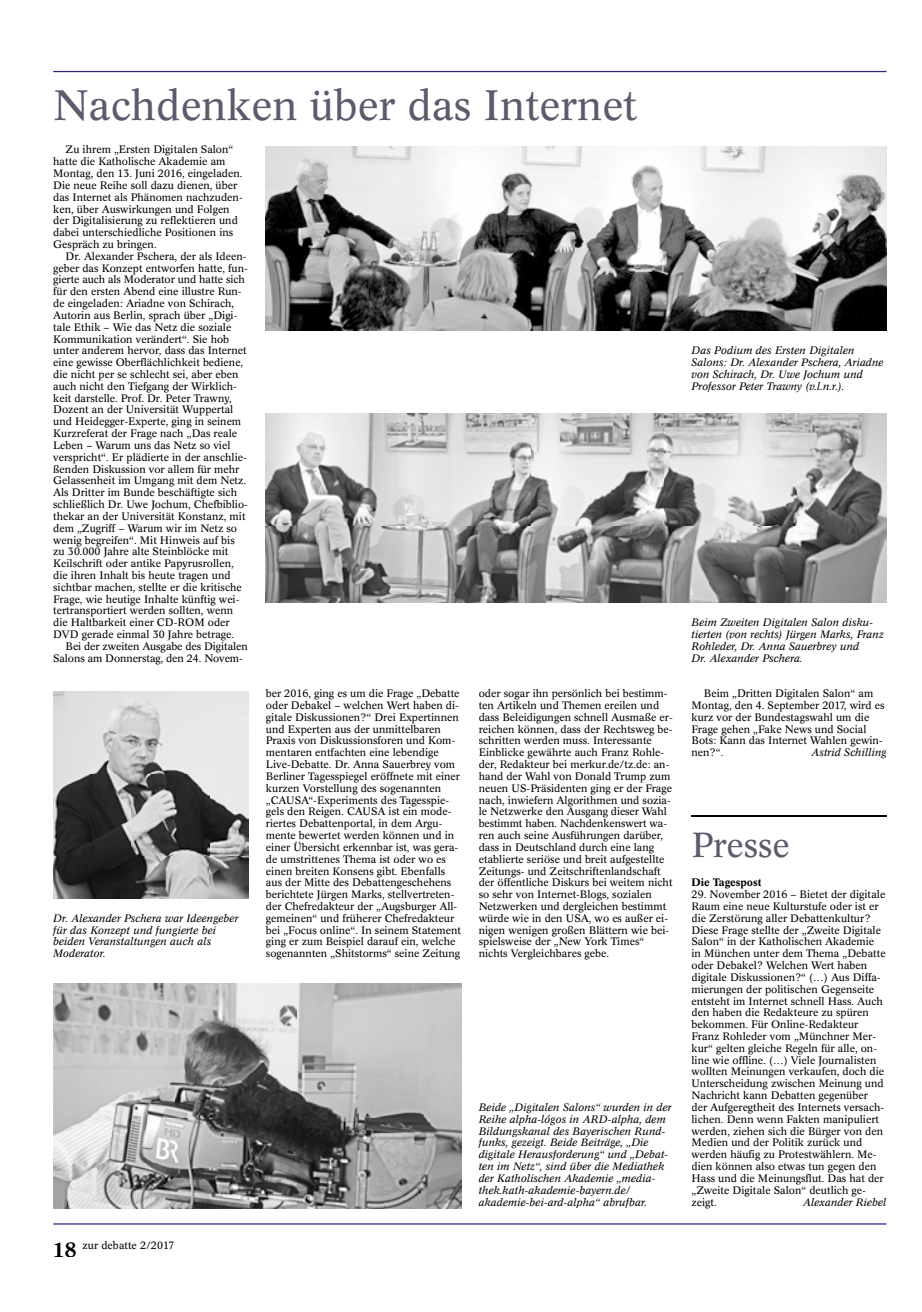
<style>
.page{position:relative;width:922px;height:1312px;background:#fff}
.page>*{position:absolute;margin:0;border:0;box-sizing:border-box;transform-origin:0 0}
.t1{font:41.88px "Concorde BE";color:#5c5b6d}
.t2{font:34.38px "Concorde BE";color:#5c5b6d}
.t3{font:10.62px/11.8px "Concorde BE";color:#000}
.t4{font:italic 10.62px/11.8px "Concorde BE";color:#000}
.t5{font:500 10.62px "Concorde BE";color:#000}
.s1{font-weight:500;font-size:20.62px}
</style>
<div class="page">
<hr style="left:53px;top:1222px;width:833px;height:2px;background:#2f2483">
<hr style="left:53px;top:71px;width:833px;height:1px;background:#2f2483">
<hr style="left:691px;top:815px;width:195px;height:1px;background:#000">
<img style="left:266px;top:146px;width:620px;height:185px">
<img style="left:266px;top:413px;width:620px;height:189px">
<img style="left:53px;top:983px;width:408px;height:224px">
<img style="left:53px;top:691px;width:195px;height:207px">
<h1 class="t1" style="left:53px;top:82px;width:585px">Nachdenken über das Internet</h1>
<p class="t3" style="left:53px;top:144px;width:191px;text-indent:12px">Zu ihrem „Ersten Digitalen Salon“ hatte die Katholische Akademie am Montag, den 13. Juni 2016, eingeladen.<br>Die neue Reihe soll dazu dienen, über das Internet als Phänomen nachzuden&shy;ken, über Auswirkungen und Folgen der Digitalisierung zu reflektieren und dabei unterschiedliche Positionen ins Gespräch zu bringen.</p>
<p class="t3" style="left:53px;top:250px;width:196px;text-indent:12px">Dr. Alexander Pschera, der als Ideen&shy;geber das Konzept entworfen hatte, fun&shy;gierte auch als Moderator und hatte sich für den ersten Abend eine illustre Run&shy;de eingeladen: Ariadne von Schirach, Autorin aus Berlin, sprach über „Digi&shy;tale Ethik – Wie das Netz die soziale Kommunikation verändert“. Sie hob unter anderem hervor, dass das Internet eine gewisse Oberflächlichkeit bediene, die nicht per se schlecht sei, aber eben auch nicht den Tiefgang der Wirklich&shy;keit darstelle. Prof. Dr. Peter Trawny, Dozent an der Universität Wuppertal und Heidegger-Experte, ging in seinem Kurzreferat der Frage nach „Das reale Leben – Warum uns das Netz so viel verspricht“. Er plädierte in der anschlie&shy;ßenden Diskussion vor allem für mehr Gelassenheit im Umgang mit dem Netz.<br>Als Dritter im Bunde beschäftigte sich schließlich Dr. Uwe Jochum, Chefbiblio&shy;thekar an der Universität Konstanz, mit dem „Zugriff – Warum wir im Netz so wenig begreifen“. Mit Hinweis auf bis zu 30.000 Jahre alte Steinblöcke mit Keilschrift oder antike Papyrusrollen, die ihren Inhalt bis heute tragen und sichtbar machen, stellte er die kritische Frage, wie heutige Inhalte künftig wei&shy;tertransportiert werden sollten, wenn die Haltbarkeit einer CD-ROM oder DVD gerade einmal 30 Jahre betrage.</p>
<p class="t3" style="left:53px;top:640px;width:196px;text-indent:12px">Bei der zweiten Ausgabe des Digitalen<br>Salons am Donnerstag, den 24. Novem-</p>
<p class="t3" style="left:266px;top:687px;width:196px">ber 2016, ging es um die Frage „Debatte oder Debakel – welchen Wert haben di&shy;gitale Diskussionen?“ Drei Expertinnen und Experten aus der unmittelbaren Praxis von Diskussionsforen und Kom&shy;mentaren entfachten eine lebendige Live-Debatte. Dr. Anna Sauerbrey vom Berliner Tagesspiegel eröffnete mit einer kurzen Vorstellung des sogenannten „CAUSA“-Experiments des Tagesspie&shy;gels den Reigen. CAUSA ist ein mode&shy;riertes Debattenportal, in dem Argu&shy;mente bewertet werden können und in einer Übersicht erkennbar ist, was gera&shy;de umstrittenes Thema ist oder wo es einen breiten Konsens gibt. Ebenfalls aus der Mitte des Debattengeschehens berichtete Jürgen Marks, stellvertreten&shy;der Chefredakteur der „Augsburger All&shy;gemeinen“ und früherer Chefredakteur bei „Focus online“. In seinem Statement ging er zum Beispiel darauf ein, welche sogenannten „Shitstorms“ seine Zeitung</p>
<p class="t4" style="left:691px;top:345px;width:194px">Das Podium des Ersten Digitalen Salons: Dr. Alexander Pschera, Ariadne von Schirach, Dr. Uwe Jochum und Professor Peter Trawny (v.l.n.r.).</p>
<p class="t4" style="left:691px;top:616px;width:194px">Beim Zweiten Digitalen Salon disku&shy;tierten (von rechts) Jürgen Marks, Franz Rohleder, Dr. Anna Sauerbrey und<br>Dr. Alexander Pschera.</p>
<p class="t3" style="left:478px;top:687px;width:195px">oder sogar ihn persönlich bei bestimm&shy;ten Artikeln und Themen ereilen und dass Beleidigungen schnell Ausmaße er&shy;reichen können, dass der Rechtsweg be&shy;schritten werden muss. Interessante Einblicke gewährte auch Franz Rohle&shy;der, Redakteur bei merkur.de/tz.de: an&shy;hand der Wahl von Donald Trump zum neuen US-Präsidenten ging er der Frage nach, inwiefern Algorithmen und sozia&shy;le Netzwerke den Ausgang dieser Wahl bestimmt haben. Nachdenkenswert wa&shy;ren auch seine Ausführungen darüber, dass in Deutschland durch eine lang etablierte seriöse und breit aufgestellte Zeitungs- und Zeitschriftenlandschaft der öffentliche Diskurs bei weitem nicht so sehr von Internet-Blogs, sozialen Netzwerken und dergleichen bestimmt würde wie in den USA, wo es außer ei&shy;nigen wenigen großen Blättern wie bei&shy;spielsweise der „New York Times“ nichts Vergleichbares gebe.</p>
<p class="t3" style="left:691px;top:687px;width:194px;text-indent:12px">Beim „Dritten Digitalen Salon“ am<br>Montag, den 4. September 2017, wird es kurz vor der Bundestagswahl um die<br>Frage gehen „Fake News und Social<br>Bots: Kann das Internet Wahlen gewin&shy;nen?“.</p>
<p class="t4" style="left:811px;top:746px;width:77px">Astrid Schilling</p>
<h2 class="t2" style="left:691px;top:825px;width:100px">Presse</h2>
<p class="t5" style="left:691px;top:876px;width:71px">Die Tagespost</p>
<p class="t3" style="left:691px;top:888px;width:196px">29. November 2016 – Bietet der digitale Raum eine neue Kulturstufe oder ist er die Zerstörung aller Debattenkultur?<br>Diese Frage stellte der „Zweite Digitale Salon“ in der Katholischen Akademie in München unter dem Thema „Debatte oder Debakel? Welchen Wert haben digitale Diskussionen?“ (…) Aus Diffa&shy;mierungen der politischen Gegenseite entsteht im Internet schnell Hass. Auch den haben die Redakteure zu spüren bekommen. Für Online-Redakteur Franz Rohleder vom „Münchner Mer&shy;kur“ gelten gleiche Regeln für alle, on&shy;line wie offline. (…) Viele Journalisten wollten Meinungen verkaufen, doch die Unterscheidung zwischen Meinung und Nachricht kann Debatten gegenüber der Aufgeregtheit des Internets versach&shy;lichen. Denn wenn Fakten manipuliert werden, ziehen sich die Bürger von den Medien und der Politik zurück und werden häufig zu Protestwählern. Me&shy;dien können also etwas tun gegen den Hass und die Meinungsflut. Das hat der „Zweite Digitale Salon“ deutlich ge&shy;zeigt.</p>
<p class="t4" style="left:53px;top:912px;width:187px">Dr. Alexander Pschera war Ideengeber für das Konzept und fungierte bei beiden Veranstaltungen auch als<br>Moderator.</p>
<p class="t4" style="left:478px;top:1101px;width:194px">Beide „Digitalen Salons“ wurden in der Reihe alpha-lógos in ARD-alpha, dem Bildungskanal des Bayerischen Rund&shy;funks, gezeigt. Beide Beiträge, „Die digitale Herausforderung“ und „Debat&shy;ten im Netz“, sind über die Mediathek der Katholischen Akademie „media&shy;thek.kath-akademie-bayern.de/ akademie-bei-ard-alpha“ abrufbar.</p>
<p class="t4" style="left:803px;top:1195px;width:85px">Alexander Riebel</p>
<p class="t3" style="left:53px;top:1239px;width:123px"><span class="s1">18</span> zur debatte 2/2017</p>
</div>
